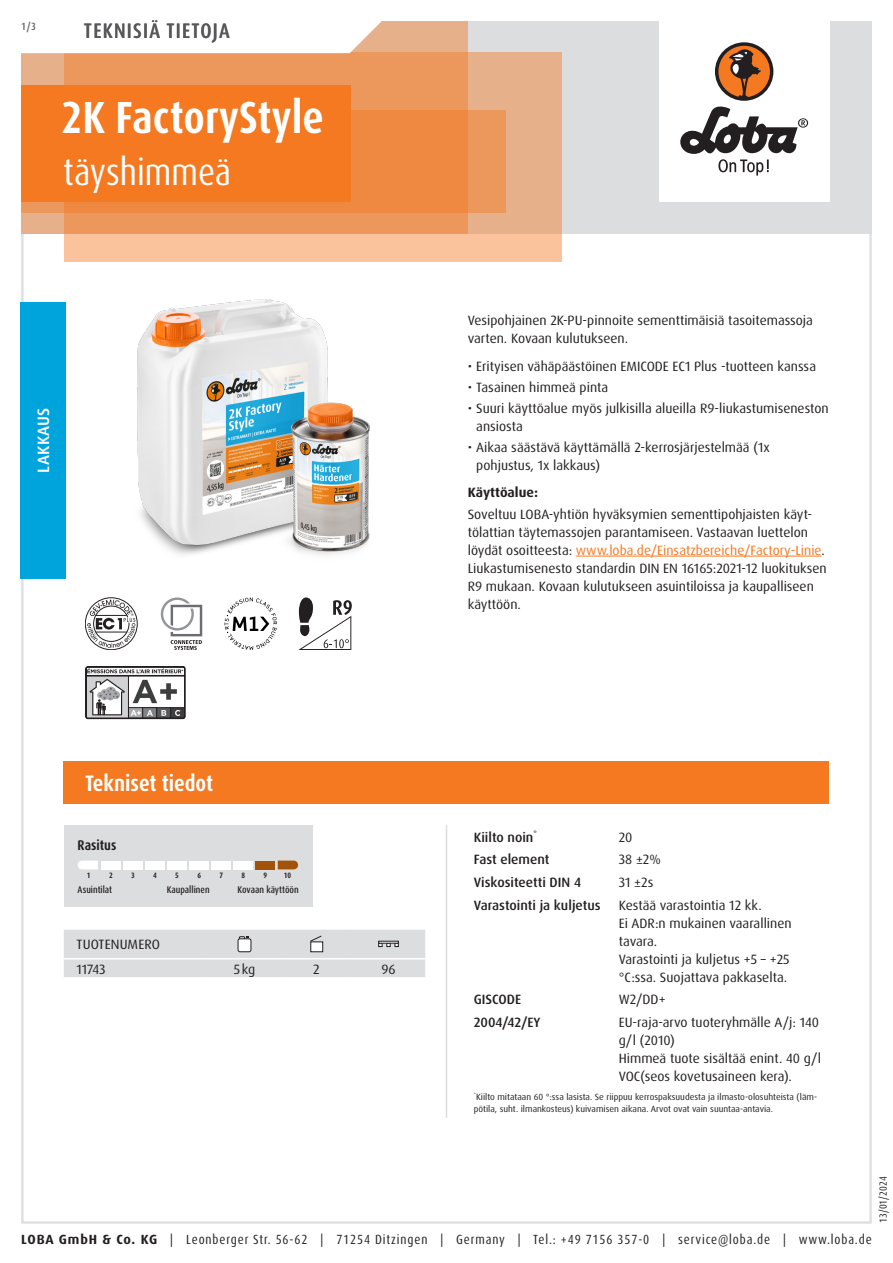
<style>
.page{position:relative;width:893px;height:1263px;background:#fff}
.page>*{position:absolute;margin:0;border:0;box-sizing:border-box;transform-origin:0 0}
.Produktname_weiss{font:700 condensed 45px "Dax Pro";color:#fff}
.Variante_weiss{font:condensed 37.5px "Dax Pro";color:#fff}
.Abschnitt{font:700 condensed 22.5px "Dax Pro";color:#fff}
.TI{font:500 condensed 21px "Dax Pro";letter-spacing:.06em;color:#57585a}
.Produktart_Versiegelung{font:500 16.5px "Dax Pro";letter-spacing:.01em;color:#fff}
.skala_name{font:700 condensed 14.1px "Dax Pro";color:#231f20}
.Text{font:13.5px/18px "Dax Pro";color:#231f20}
.Text_ohne_Silbentrennung{font:13.5px/18px "Dax Pro";color:#231f20}
.Text_Medium{font:500 13.5px "Dax Pro";color:#231f20}
.Text_Großbuchstaben{font:13.5px "Dax Pro";letter-spacing:.01em;color:#231f20}
.Text_Bold{font:700 13.5px "Dax Pro";color:#231f20}
.Text_zentriert{font:13.5px "Dax Pro";color:#231f20}
.t1{font:condensed 13.35px "Dax Pro";letter-spacing:.065em;color:#231f20}
.t2{font:condensed 10.5px "Dax Pro";color:#231f20}
.t3{font:500 condensed 10.5px "Dax Pro";color:#57585a}
.skala_desc_right{font:500 condensed 9.75px "Dax Pro";color:#231f20}
.skala_desc_middle{font:500 condensed 9.75px "Dax Pro";color:#231f20}
.skala_desc_left{font:500 condensed 9.75px "Dax Pro";color:#231f20}
.Footnote{font:9px/12px "Dax Pro";color:#231f20}
.skala_number{font:700 condensed 7.8px "Dax Pro";color:#231f20}
.s1{color:#f47921}
.s2{font-weight:700;font-stretch:normal}
</style>
<div class="page">
<hr style="left:446px;top:825px;width:1px;height:293px;background:#dcdddf">
<svg style="left:64px;top:929px;width:361px;height:48px;background:#dcdddf"></svg>
<hr style="left:378px;top:941px;width:21px;height:2px;background:#fff">
<div style="left:64px;top:825px;width:249px;height:82px;background:#dcdddf"></div>
<svg style="left:78px;top:860px;width:20px;height:9px"></svg>
<div style="left:101px;top:860px;width:20px;height:9px;background:#fff"></div>
<div style="left:123px;top:860px;width:20px;height:9px;background:#fff"></div>
<div style="left:145px;top:860px;width:20px;height:9px;background:#fff"></div>
<div style="left:167px;top:860px;width:20px;height:9px;background:#fff"></div>
<div style="left:189px;top:860px;width:20px;height:9px;background:#fff"></div>
<div style="left:212px;top:860px;width:19px;height:9px;background:#fff"></div>
<div style="left:234px;top:860px;width:19px;height:9px;background:#fff"></div>
<div style="left:256px;top:860px;width:19px;height:9px;background:#a15409"></div>
<svg style="left:278px;top:860px;width:20px;height:9px"></svg>
<div style="left:64px;top:761px;width:765px;height:43px;background:#f47921"></div>
<svg style="left:85px;top:597px;width:53px;height:53px"></svg>
<svg style="left:161px;top:597px;width:41px;height:53px"></svg>
<svg style="left:225px;top:597px;width:52px;height:53px"></svg>
<svg style="left:298px;top:597px;width:54px;height:53px"></svg>
<svg style="left:85px;top:666px;width:100px;height:53px"></svg>
<hr style="left:576px;top:556px;width:245px;height:1px;background:#f47921">
<img style="left:137px;top:299px;width:233px;height:256px">
<div style="left:20px;top:302px;width:46px;height:276px;background:#00a4dc"></div>
<div style="left:21px;top:21px;width:851px;height:213px;background:#dcdddf"></div>
<div style="left:659px;top:0;width:170px;height:202px;background:#fff"></div>
<svg style="left:680px;top:106px;width:128px;height:70px"></svg>
<div style="left:715px;top:42px;width:58px;height:59px;background:#231f20;border-radius:50%"></div>
<svg style="left:718px;top:45px;width:52px;height:52px"></svg>
<div style="left:64px;top:52px;width:497px;height:209px;background:linear-gradient(to right,#fec79f,#efb992)"></div>
<div style="left:21px;top:111px;width:485px;height:102px;background:#ec975b"></div>
<svg style="left:21px;top:21px;width:447px;height:213px;background:#ec9355"></svg>
<svg style="left:21px;top:21px;width:411px;height:34px;background:#faede4"></svg>
<div style="left:21px;top:85px;width:330px;height:117px;background:#f47921"></div>
<p class="t3" style="left:21px;top:19px;width:16px">1/3</p>
<p class="TI" style="left:84px;top:17px;width:147px">TEKNISIÄ TIETOJA</p>
<p class="Produktname_weiss" style="left:61px;top:89px;width:264px">2K FactoryStyle</p>
<p class="Variante_weiss" style="left:63px;top:148px;width:169px">täyshimmeä</p>
<p class="Produktart_Versiegelung" style="left:33px;top:473px;width:66px;rotate:-90deg">LAKKAUS</p>
<p class="Abschnitt" style="left:85px;top:769px;width:130px">Tekniset tiedot</p>
<p class="skala_name" style="left:78px;top:836px;width:40px">Rasitus</p>
<p class="skala_number" style="left:87px;top:871px;width:5px">1</p>
<p class="skala_number" style="left:109px;top:871px;width:5px">2</p>
<p class="skala_number" style="left:131px;top:871px;width:5px">3</p>
<p class="skala_number" style="left:153px;top:871px;width:5px">4</p>
<p class="skala_number" style="left:175px;top:871px;width:5px">5</p>
<p class="skala_number" style="left:197px;top:871px;width:5px">6</p>
<p class="skala_number" style="left:219px;top:871px;width:5px">7</p>
<p class="skala_number" style="left:241px;top:871px;width:5px">8</p>
<p class="skala_number" style="left:264px;top:871px;width:5px">9</p>
<p class="skala_number" style="left:284px;top:871px;width:9px">10</p>
<p class="skala_desc_left" style="left:78px;top:883px;width:36px">Asuintilat</p>
<p class="skala_desc_middle" style="left:167px;top:883px;width:44px">Kaupallinen</p>
<p class="skala_desc_right" style="left:238px;top:883px;width:63px">Kovaan käyttöön</p>
<p class="Text_Großbuchstaben" style="left:77px;top:936px;width:85px">TUOTENUMERO</p>
<p class="Text" style="left:77px;top:960px;width:31px">11743</p>
<p class="Text_zentriert" style="left:234px;top:960px;width:23px">5kg</p>
<p class="Text_zentriert" style="left:313px;top:960px;width:8px">2</p>
<p class="Text_zentriert" style="left:381px;top:960px;width:16px">96</p>
<p class="Text" style="left:468px;top:312px;width:347px">Vesipohjainen 2K-PU-pinnoite sementtimäisiä tasoitemassoja varten. Kovaan kulutukseen.</p>
<p class="Text" style="left:468px;top:357px;width:350px">• Erityisen vähäpäästöinen EMICODE EC1 Plus -tuotteen kanssa</p>
<p class="Text" style="left:468px;top:378px;width:142px">• Tasainen himmeä pinta</p>
<p class="Text" style="left:476px;top:399px;width:354px;text-indent:-9px">• Suuri käyttöalue myös julkisilla alueilla R9-liukastumiseneston ansiosta</p>
<p class="Text" style="left:476px;top:438px;width:295px;text-indent:-9px">• Aikaa säästävä käyttämällä 2-kerrosjärjestelmää (1x pohjustus, 1x lakkaus)</p>
<p class="Text_Bold" style="left:468px;top:484px;width:72px">Käyttöalue:</p>
<p class="Text" style="left:468px;top:505px;width:360px">Soveltuu LOBA-yhtiön hyväksymien sementtipohjaisten käyt&shy;tölattian täytemassojen parantamiseen. Vastaavan luettelon löydät osoitteesta: <span class="s1">www.loba.de/Einsatzbereiche/Factory-Linie</span>.<br>Liukastumisenesto standardin DIN EN 16165:2021-12 luokituksen R9 mukaan. Kovaan kulutukseen asuintiloissa ja kaupalliseen käyttöön.</p>
<p class="Text_Medium" style="left:474px;top:828px;width:65px">Kiilto noin<sup>*</sup></p>
<p class="Text_ohne_Silbentrennung" style="left:619px;top:828px;width:15px">20</p>
<p class="Text_Medium" style="left:474px;top:851px;width:77px">Fast element</p>
<p class="Text_ohne_Silbentrennung" style="left:619px;top:851px;width:44px">38 ±2%</p>
<p class="Text_Medium" style="left:474px;top:873px;width:109px">Viskositeetti DIN 4</p>
<p class="Text_ohne_Silbentrennung" style="left:619px;top:873px;width:36px">31 ±2s</p>
<p class="Text_Medium" style="left:474px;top:896px;width:128px">Varastointi ja kuljetus</p>
<p class="Text_ohne_Silbentrennung" style="left:619px;top:896px;width:145px">Kestää varastointia 12 kk.</p>
<p class="Text_ohne_Silbentrennung" style="left:619px;top:914px;width:174px">Ei ADR:n mukainen vaarallinen tavara.</p>
<p class="Text_ohne_Silbentrennung" style="left:619px;top:950px;width:172px">Varastointi ja kuljetus +5 – +25 °C:ssa. Suojattava pakkaselta.</p>
<p class="Text_Medium" style="left:474px;top:991px;width:49px">GISCODE</p>
<p class="Text_ohne_Silbentrennung" style="left:619px;top:990px;width:48px">W2/DD+</p>
<p class="Text_Medium" style="left:474px;top:1013px;width:68px">2004/42/EY</p>
<p class="Text_ohne_Silbentrennung" style="left:619px;top:1013px;width:202px">EU-raja-arvo tuoteryhmälle A/j: 140 g/l (2010)</p>
<p class="Text_ohne_Silbentrennung" style="left:619px;top:1049px;width:204px">Himmeä tuote sisältää enint. 40 g/l<br>VOC(seos kovetusaineen kera).</p>
<p class="Footnote" style="left:474px;top:1091px;width:345px"><sup>*</sup>Kiilto mitataan 60 °:ssa lasista. Se riippuu kerrospaksuudesta ja ilmasto-olosuhteista (läm&shy;pötila, suht. ilmankosteus) kuivamisen aikana. Arvot ovat vain suuntaa-antavia.</p>
<p class="t2" style="left:876px;top:1222px;width:48px;rotate:-90deg">13/01/2024</p>
<p class="t1" style="left:21px;top:1230px;width:852px"><span class="s2">LOBA GmbH &amp; Co. KG</span> | Leonberger Str. 56-62 | 71254 Ditzingen | Germany | Tel.: +49 7156 357-0 | service@loba.de | www.loba.de</p>
</div>
